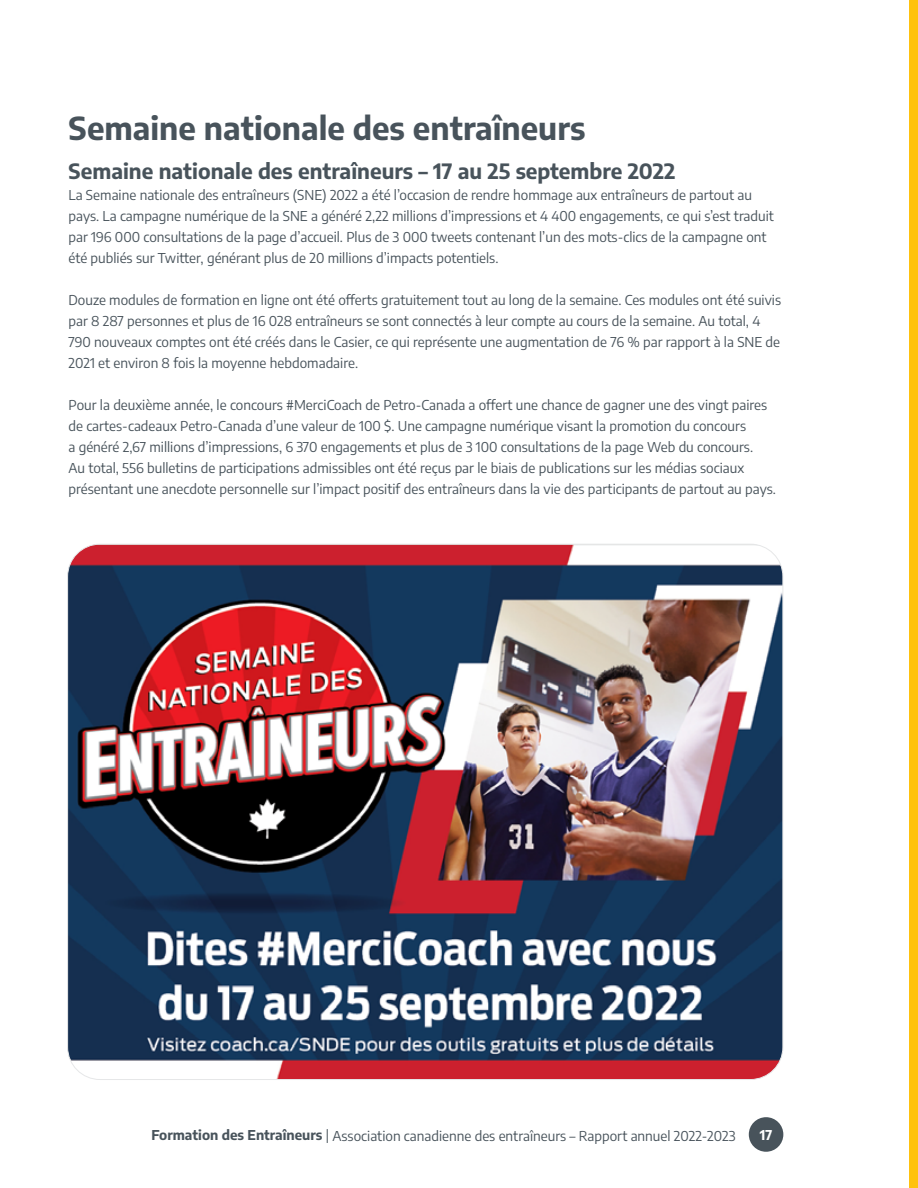
<style>
.page{position:relative;width:918px;height:1188px;background:#fff}
.page>*{position:absolute;margin:0;border:0;box-sizing:border-box;transform-origin:0 0}
.t1{font:700 31.5px "Encode Sans";color:#48535b}
.t2{font:700 21px "Encode Sans";color:#48535b}
.t3{font:13.5px/21px "Encode Sans";color:#48535b}
.t4{font:700 13.5px "Encode Sans";color:#fff}
.s1{font-weight:700}
</style>
<div class="page">
<img style="left:69px;top:544px;width:714px;height:535px">
<div style="left:910px;top:0;width:8px;height:1188px;background:#ffc20e"></div>
<div style="left:749px;top:1117px;width:34px;height:35px;background:#48535b;border-radius:50%"></div>
<h1 class="t1" style="left:68px;top:105px;width:518px">Semaine nationale des entraîneurs</h1>
<h2 class="t2" style="left:68px;top:156px;width:608px">Semaine nationale des entraîneurs – 17 au 25 septembre 2022</h2>
<p class="t3" style="left:68px;top:184px;width:707px">La Semaine nationale des entraîneurs (SNE) 2022 a été l’occasion de rendre hommage aux entraîneurs de partout au pays. La campagne numérique de la SNE a généré 2,22 millions d’impressions et 4 400 engagements, ce qui s’est traduit par 196 000 consultations de la page d’accueil. Plus de 3 000 tweets contenant l’un des mots-clics de la campagne ont été publiés sur Twitter, générant plus de 20 millions d’impacts potentiels.</p>
<p class="t3" style="left:68px;top:289px;width:714px">Douze modules de formation en ligne ont été offerts gratuitement tout au long de la semaine. Ces modules ont été suivis par 8 287 personnes et plus de 16 028 entraîneurs se sont connectés à leur compte au cours de la semaine. Au total, 4<br>790 nouveaux comptes ont été créés dans le Casier, ce qui représente une augmentation de 76 % par rapport à la SNE de 2021 et environ 8 fois la moyenne hebdomadaire.</p>
<p class="t3" style="left:68px;top:394px;width:709px">Pour la deuxième année, le concours #MerciCoach de Petro-Canada a offert une chance de gagner une des vingt paires de cartes-cadeaux Petro-Canada d’une valeur de 100 $. Une campagne numérique visant la promotion du concours<br>a généré 2,67 millions d’impressions, 6 370 engagements et plus de 3 100 consultations de la page Web du concours.<br>Au total, 556 bulletins de participations admissibles ont été reçus par le biais de publications sur les médias sociaux présentant une anecdote personnelle sur l’impact positif des entraîneurs dans la vie des participants de partout au pays.</p>
<p class="t3" style="left:152px;top:1125px;width:586px"><span class="s1">Formation des Entraîneurs</span> | Association canadienne des entraîneurs – Rapport annuel 2022-2023</p>
<p class="t4" style="left:760px;top:1125px;width:14px">17</p>
</div>
